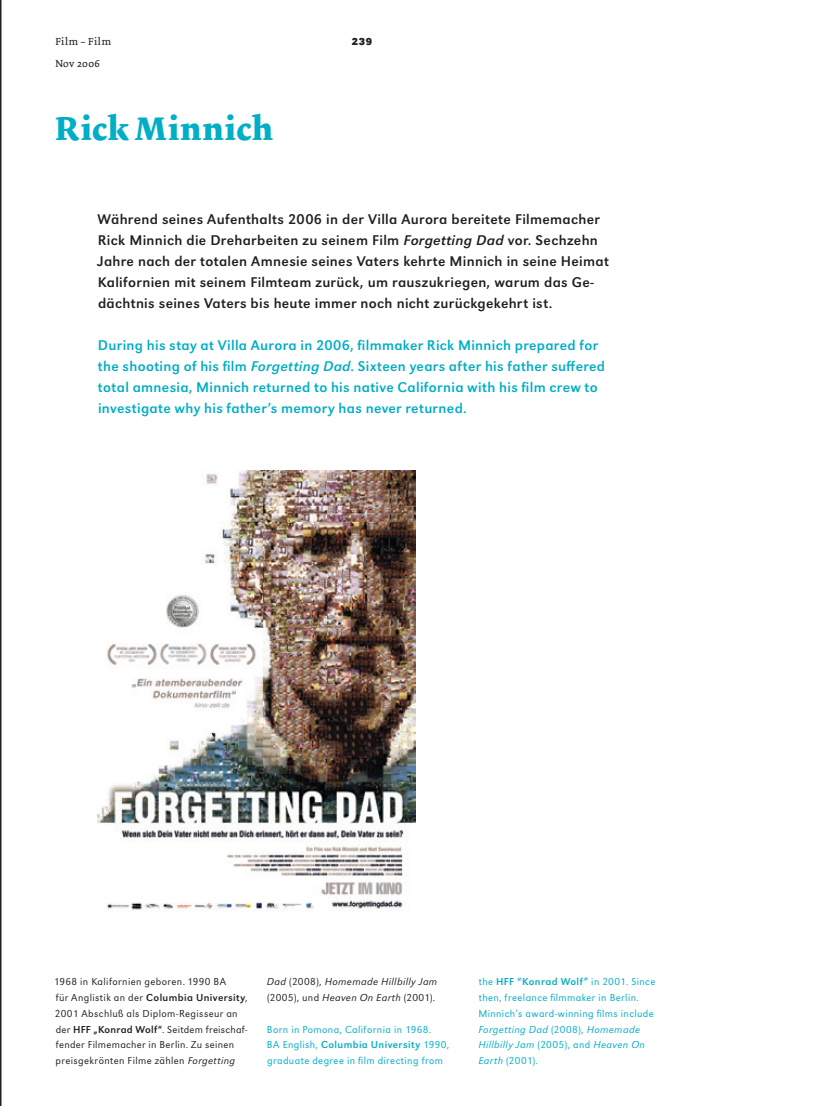
<style>
.page{position:relative;width:830px;height:1106px;background:#fff}
.page>*{position:absolute;margin:0;border:0;box-sizing:border-box;transform-origin:0 0}
.t1{font:700 34.2px "Dolly";letter-spacing:.03em;color:#00aec5}
.t2{font:14.7px/21px "URW Grotesk";letter-spacing:.02em;color:#231f20}
.t3{font:14.7px/21px "URW Grotesk";letter-spacing:.02em;color:#00aec5}
.t4{font:10.8px "Dolly";letter-spacing:.06em;color:#231f20}
.t5{font:10.8px "Dolly";letter-spacing:.035em;color:#231f20}
.t6{font:300 10.5px/15.8px "URW Grotesk";letter-spacing:.035em;color:#00aec5}
.t7{font:300 10.5px/15.8px "URW Grotesk";letter-spacing:.035em;color:#231f20}
.t8{font:italic 300 10.5px/15.8px "URW Grotesk";letter-spacing:.035em;color:#231f20}
.t9{font:700 10.5px "URW Grotesk";color:#231f20}
.s1{font-style:italic}
.s2{font-weight:400}
.s3{font-style:normal}
</style>
<div class="page">
<img style="left:98px;top:470px;width:317px;height:440px">
<hr style="left:0;top:0;width:1px;height:1106px;background:#231f20">
<p class="t4" style="left:55px;top:35px;width:57px">Film − Film</p>
<p class="t5" style="left:55px;top:57px;width:46px">Nov 2006</p>
<h1 class="t1" style="left:55px;top:107px;width:219px">Rick Minnich</h1>
<p class="t9" style="left:352px;top:35px;width:22px">239</p>
<p class="t2" style="left:97px;top:208px;width:512px">Während seines Aufenthalts 2006 in der Villa Aurora bereitete Filmemacher Rick Minnich die Dreharbeiten zu seinem Film <span class="s1">Forgetting Dad</span> vor. Sechzehn Jahre nach der totalen Amnesie seines Vaters kehrte Minnich in seine Heimat Kalifornien mit seinem Filmteam zurück, um rauszukriegen, warum das Ge&shy;dächtnis seines Vaters bis heute immer noch nicht zurückgekehrt ist.</p>
<p class="t3" style="left:98px;top:334px;width:508px">During his stay at Villa Aurora in 2006, filmmaker Rick Minnich prepared for the shooting of his film <span class="s1">Forgetting Dad</span>. Sixteen years after his father suffered total amnesia, Minnich returned to his native California with his film crew to investigate why his father’s memory has never returned.</p>
<p class="t7" style="left:54px;top:974px;width:195px">1968 in Kalifornien geboren. 1990 BA<br>für Anglistik an der <span class="s2">Columbia University</span>, 2001 Abschluß als Diplom-Regisseur an der <span class="s2">HFF „Konrad Wolf“</span>. Seitdem freischaf&shy;fender Filmemacher in Berlin. Zu seinen preisgekrönten Filme zählen <span class="s1">Forgetting</span></p>
<p class="t8" style="left:267px;top:974px;width:172px">Dad <span class="s3">(2008),</span> Homemade Hillbilly Jam <span class="s3">(2005), und</span> Heaven On Earth <span class="s3">(2001).</span></p>
<p class="t6" style="left:267px;top:1021px;width:184px">Born in Pomona, California in 1968.<br>BA English, <span class="s2">Columbia University</span> 1990, graduate degree in film directing from</p>
<p class="t6" style="left:478px;top:974px;width:178px">the <span class="s2">HFF “Konrad Wolf”</span> in 2001. Since then, freelance filmmaker in Berlin.<br>Minnich’s award-winning films include<br><span class="s1">Forgetting Dad</span> (2008), <span class="s1">Homemade<br>Hillbilly Jam</span> (2005), and <span class="s1">Heaven On<br>Earth</span> (2001).</p>
</div>
